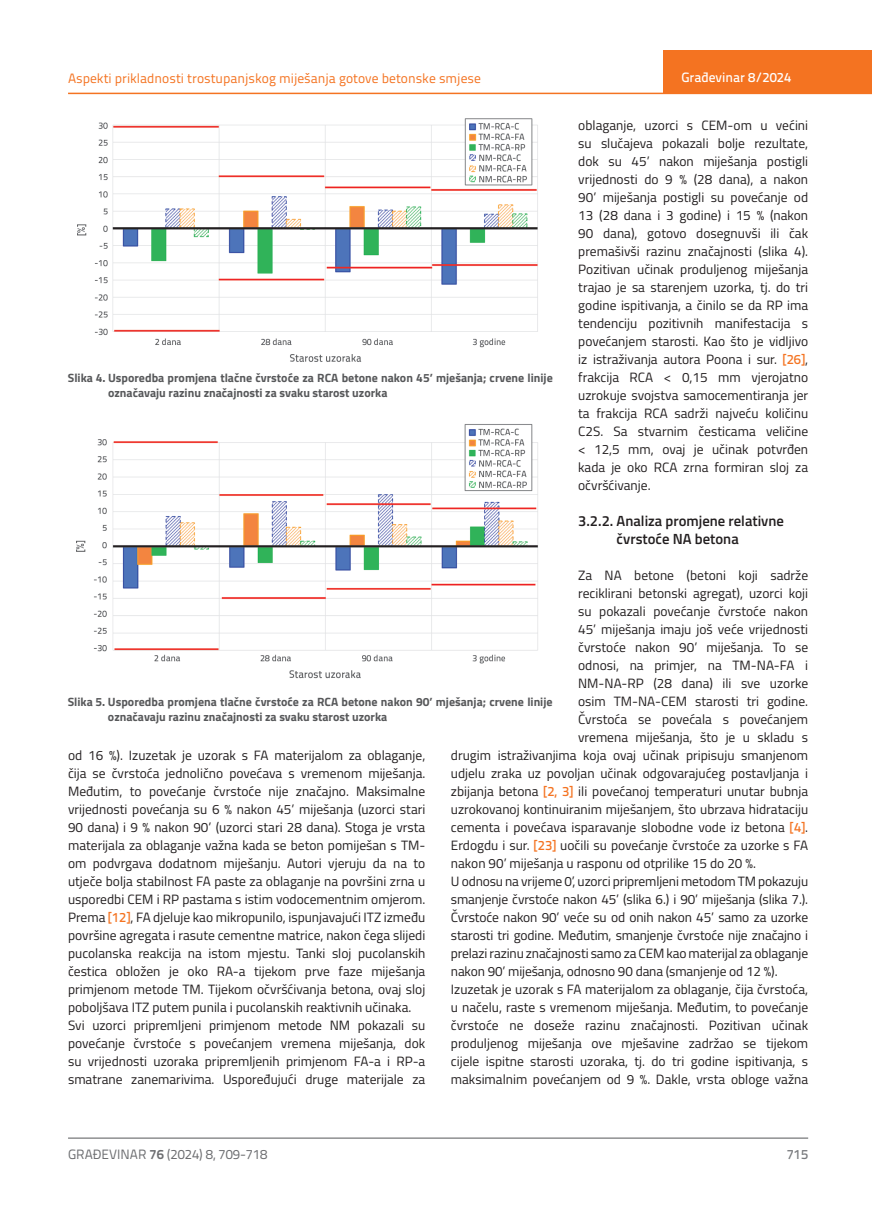
<style>
.page{position:relative;width:872px;height:1212px;background:#fff}
.page>*{position:absolute;margin:0;border:0;box-sizing:border-box;transform-origin:0 0}
.t1{font:600 14.7px/18px "Titillium";color:#231f20;text-align:center}
.t2{font:13.5px/18px "Titillium";color:#231f20}
.t3{font:13.5px "Titillium Text 22 L";color:#f47321}
.t4{font:13.5px "Titillium Text 22 L";color:#6c6d70}
.t5{font:500 13.5px "Titillium Text 22 L";color:#fff}
.t6{font:500 13.5px "Titillium Text 22 L";color:#787a7d}
.t7{font:700 12px/15px "Titillium";color:#57585a}
.s1{font-family:"Titillium Text 22 L";font-weight:500;color:#f47321}
.s2{font-weight:700}
</style>
<div class="page">
<hr style="left:68px;top:93px;width:804px;height:1px;background:#f47321">
<div style="left:663px;top:50px;width:209px;height:44px;background:#f47321"></div>
<hr style="left:68px;top:1138px;width:740px;height:1px;background:#57585a">
<img style="left:77px;top:118px;width:461px;height:244px">
<img style="left:76px;top:424px;width:462px;height:255px">
<p class="t3" style="left:68px;top:68px;width:414px">Aspekti prikladnosti trostupanjskog miješanja gotove betonske smjese</p>
<p class="t5" style="left:681px;top:67px;width:111px">Građevinar 8/2024</p>
<p class="t2" style="left:578px;top:115px;width:231px;text-align:justify">oblaganje, uzorci s CEM-om u većini su slučajeva pokazali bolje rezultate, dok su 45’ nakon miješanja postigli vrijednosti do 9 % (28 dana), a nakon 90’ miješanja postigli su povećanje od 13 (28 dana i 3 godine) i 15 % (nakon 90 dana), gotovo dosegnuvši ili čak premašivši razinu značajnosti (slika 4).<br>Pozitivan učinak produljenog miješanja trajao je sa starenjem uzorka, tj. do tri godine ispitivanja, a činilo se da RP ima tendenciju pozitivnih manifestacija s povećanjem starosti. Kao što je vidljivo iz istraživanja autora Poona i sur. <span class="s1">[26]</span>, frakcija RCA &lt; 0,15 mm vjerojatno uzrokuje svojstva samocementiranja jer ta frakcija RCA sadrži najveću količinu C2S. Sa stvarnim česticama veličine &lt; 12,5 mm, ovaj je učinak potvrđen kada je oko RCA zrna formiran sloj za očvršćivanje.</p>
<p class="t1" style="left:578px;top:511px;width:207px">3.2.2. Analiza promjene relativne čvrstoće NA betona</p>
<p class="t2" style="left:578px;top:565px;width:231px">Za NA betone (betoni koji sadrže</p>
<p class="t2" style="left:578px;top:583px;width:231px">reciklirani betonski agregat), uzorci koji</p>
<p class="t2" style="left:578px;top:602px;width:231px">su pokazali povećanje čvrstoće nakon</p>
<p class="t2" style="left:578px;top:620px;width:231px">45’ miješanja imaju još veće vrijednosti</p>
<p class="t2" style="left:578px;top:638px;width:231px">čvrstoće nakon 90’ miješanja. To se</p>
<p class="t2" style="left:578px;top:656px;width:231px">odnosi, na primjer, na TM-NA-FA i</p>
<p class="t2" style="left:578px;top:674px;width:231px">NM-NA-RP (28 dana) ili sve uzorke</p>
<p class="t2" style="left:578px;top:692px;width:231px">osim TM-NA-CEM starosti tri godine.</p>
<p class="t2" style="left:578px;top:710px;width:231px">Čvrstoća se povećala s povećanjem</p>
<p class="t2" style="left:578px;top:728px;width:231px">vremena miješanja, što je u skladu s</p>
<p class="t2" style="left:451px;top:746px;width:359px">drugim istraživanjima koja ovaj učinak pripisuju smanjenom</p>
<p class="t2" style="left:451px;top:764px;width:359px">udjelu zraka uz povoljan učinak odgovarajućeg postavljanja i</p>
<p class="t2" style="left:451px;top:782px;width:359px">zbijanja betona <span class="s1">[2, 3]</span> ili povećanoj temperaturi unutar bubnja</p>
<p class="t2" style="left:451px;top:800px;width:359px">uzrokovanoj kontinuiranim miješanjem, što ubrzava hidrataciju</p>
<p class="t2" style="left:451px;top:818px;width:359px">cementa i povećava isparavanje slobodne vode iz betona <span class="s1">[4]</span>.</p>
<p class="t2" style="left:451px;top:836px;width:359px">Erdogdu i sur. <span class="s1">[23]</span> uočili su povećanje čvrstoće za uzorke s FA</p>
<p class="t2" style="left:451px;top:854px;width:306px">nakon 90’ miješanja u rasponu od otprilike 15 do 20 %.</p>
<p class="t2" style="left:451px;top:872px;width:359px">U odnosu na vrijeme 0’, uzorci pripremljeni metodom TM pokazuju</p>
<p class="t2" style="left:451px;top:890px;width:359px">smanjenje čvrstoće nakon 45’ (slika 6.) i 90’ miješanja (slika 7.).</p>
<p class="t2" style="left:451px;top:908px;width:359px">Čvrstoće nakon 90’ veće su od onih nakon 45’ samo za uzorke</p>
<p class="t2" style="left:451px;top:926px;width:359px">starosti tri godine. Međutim, smanjenje čvrstoće nije značajno i</p>
<p class="t2" style="left:451px;top:944px;width:359px">prelazi razinu značajnosti samo za CEM kao materijal za oblaganje</p>
<p class="t2" style="left:451px;top:962px;width:328px">nakon 90’ miješanja, odnosno 90 dana (smanjenje od 12 %).</p>
<p class="t2" style="left:451px;top:980px;width:359px">Izuzetak je uzorak s FA materijalom za oblaganje, čija čvrstoća,</p>
<p class="t2" style="left:451px;top:998px;width:359px">u načelu, raste s vremenom miješanja. Međutim, to povećanje</p>
<p class="t2" style="left:451px;top:1016px;width:359px">čvrstoće ne doseže razinu značajnosti. Pozitivan učinak</p>
<p class="t2" style="left:451px;top:1034px;width:359px">produljenog miješanja ove mješavine zadržao se tijekom</p>
<p class="t2" style="left:451px;top:1052px;width:359px">cijele ispitne starosti uzoraka, tj. do tri godine ispitivanja, s</p>
<p class="t2" style="left:451px;top:1070px;width:359px">maksimalnim povećanjem od 9 %. Dakle, vrsta obloge važna</p>
<p class="t7" style="left:108px;top:369px;width:446px;text-indent:-40px">Slika 4. Usporedba promjena tlačne čvrstoće za RCA betone nakon 45’ mješanja; crvene linije označavaju razinu značajnosti za svaku starost uzorka</p>
<p class="t7" style="left:108px;top:694px;width:446px;text-indent:-40px">Slika 5. Usporedba promjena tlačne čvrstoće za RCA betone nakon 90’ mješanja; crvene linije označavaju razinu značajnosti za svaku starost uzorka</p>
<p class="t2" style="left:68px;top:746px;width:359px">od 16 %). Izuzetak je uzorak s FA materijalom za oblaganje, čija se čvrstoća jednolično povećava s vremenom miješanja.<br>Međutim, to povećanje čvrstoće nije značajno. Maksimalne vrijednosti povećanja su 6 % nakon 45’ miješanja (uzorci stari 90 dana) i 9 % nakon 90’ (uzorci stari 28 dana). Stoga je vrsta materijala za oblaganje važna kada se beton pomiješan s TM&shy;om podvrgava dodatnom miješanju. Autori vjeruju da na to utječe bolja stabilnost FA paste za oblaganje na površini zrna u usporedbi CEM i RP pastama s istim vodocementnim omjerom.<br>Prema <span class="s1">[12]</span>, FA djeluje kao mikropunilo, ispunjavajući ITZ između površine agregata i rasute cementne matrice, nakon čega slijedi pucolanska reakcija na istom mjestu. Tanki sloj pucolanskih čestica obložen je oko RA-a tijekom prve faze miješanja primjenom metode TM. Tijekom očvršćivanja betona, ovaj sloj poboljšava ITZ putem punila i pucolanskih reaktivnih učinaka.<br>Svi uzorci pripremljeni primjenom metode NM pokazali su povećanje čvrstoće s povećanjem vremena miješanja, dok su vrijednosti uzoraka pripremljenih primjenom FA-a i RP-a smatrane zanemarivima. Uspoređujući druge materijale za</p>
<p class="t4" style="left:68px;top:1144px;width:201px">GRAĐEVINAR <span class="s2">76</span> (2024) 8, 709-718</p>
<p class="t6" style="left:786px;top:1144px;width:23px">715</p>
</div>
